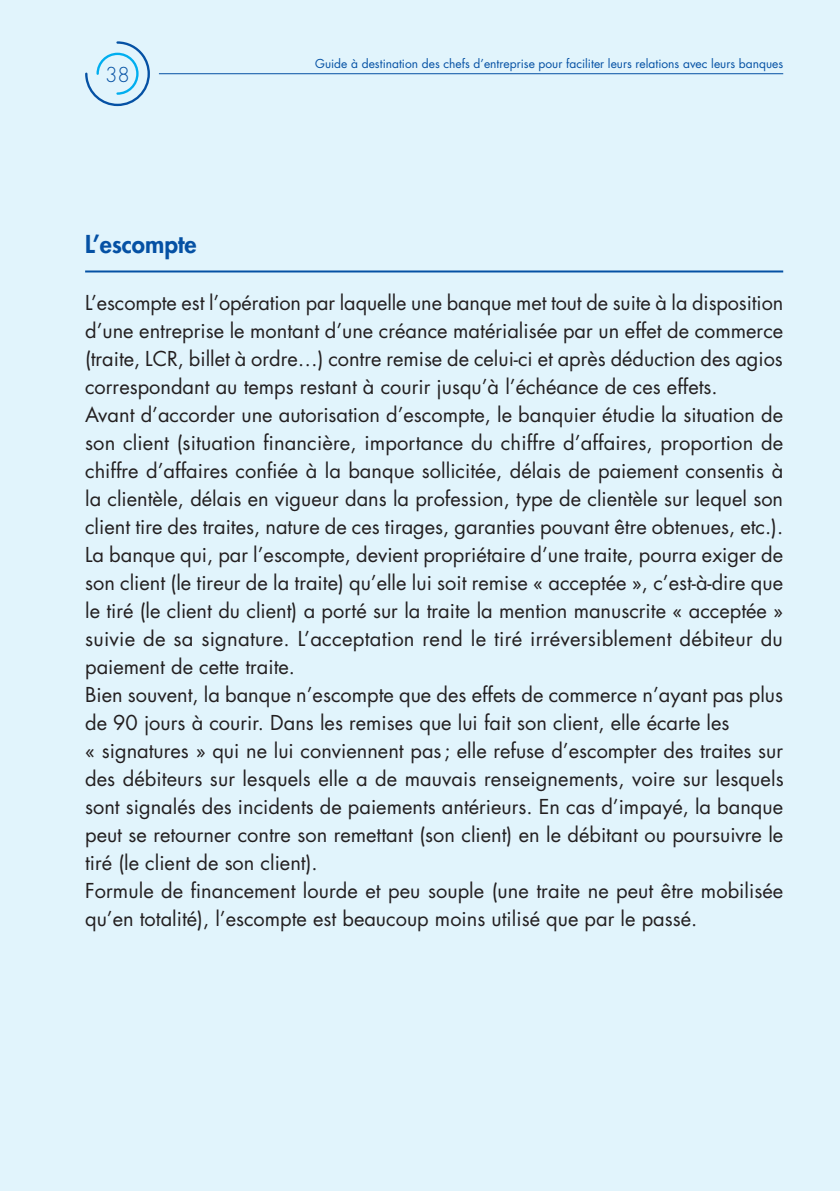
<style>
.page{position:relative;width:840px;height:1191px;background:#fff}
.page>*{position:absolute;margin:0;border:0;box-sizing:border-box;transform-origin:0 0}
.t1{font:800 24px "Futura Std";color:#0551a4}
.t2{font:20px/28px "Futura Std";color:#231f20}
.t3{font:300 20px "Futura Std";color:#0551a4}
.t4{font:12px "Futura Std";color:#0551a4}
</style>
<div class="page">
<div style="left:0;top:0;width:839px;height:1191px;background:#e1f4fc"></div>
<svg style="left:85px;top:41px;width:65px;height:65px"></svg>
<hr style="left:159px;top:73px;width:623px;height:1px;background:#0551a4">
<hr style="left:85px;top:270px;width:697px;height:2px;background:#0551a4">
<p class="t3" style="left:105px;top:63px;width:26px">38</p>
<p class="t4" style="left:315px;top:56px;width:469px">Guide à destination des chefs d’entreprise pour faciliter leurs relations avec leurs banques</p>
<p class="t1" style="left:85px;top:229px;width:113px">L’escompte</p>
<p class="t2" style="left:85px;top:288px;width:699px">L’escompte est l’opération par laquelle une banque met tout de suite à la disposition d’une entreprise le montant d’une créance matérialisée par un effet de commerce (traite, LCR, billet à ordre…) contre remise de celui-ci et après déduction des agios correspondant au temps restant à courir jusqu’à l’échéance de ces effets.<br>Avant d’accorder une autorisation d’escompte, le banquier étudie la situation de son client (situation financière, importance du chiffre d’affaires, proportion de chiffre d’affaires confiée à la banque sollicitée, délais de paiement consentis à la clientèle, délais en vigueur dans la profession, type de clientèle sur lequel son client tire des traites, nature de ces tirages, garanties pouvant être obtenues, etc.).<br>La banque qui, par l’escompte, devient propriétaire d’une traite, pourra exiger de son client (le tireur de la traite) qu’elle lui soit remise « acceptée », c’est-à-dire que le tiré (le client du client) a porté sur la traite la mention manuscrite « acceptée » suivie de sa signature. L’acceptation rend le tiré irréversiblement débiteur du paiement de cette traite.<br>Bien souvent, la banque n’escompte que des effets de commerce n’ayant pas plus de 90 jours à courir. Dans les remises que lui fait son client, elle écarte les<br>« signatures » qui ne lui conviennent pas; elle refuse d’escompter des traites sur des débiteurs sur lesquels elle a de mauvais renseignements, voire sur lesquels sont signalés des incidents de paiements antérieurs. En cas d’impayé, la banque peut se retourner contre son remettant (son client) en le débitant ou poursuivre le tiré (le client de son client).<br>Formule de financement lourde et peu souple (une traite ne peut être mobilisée qu’en totalité), l’escompte est beaucoup moins utilisé que par le passé.</p>
</div>
